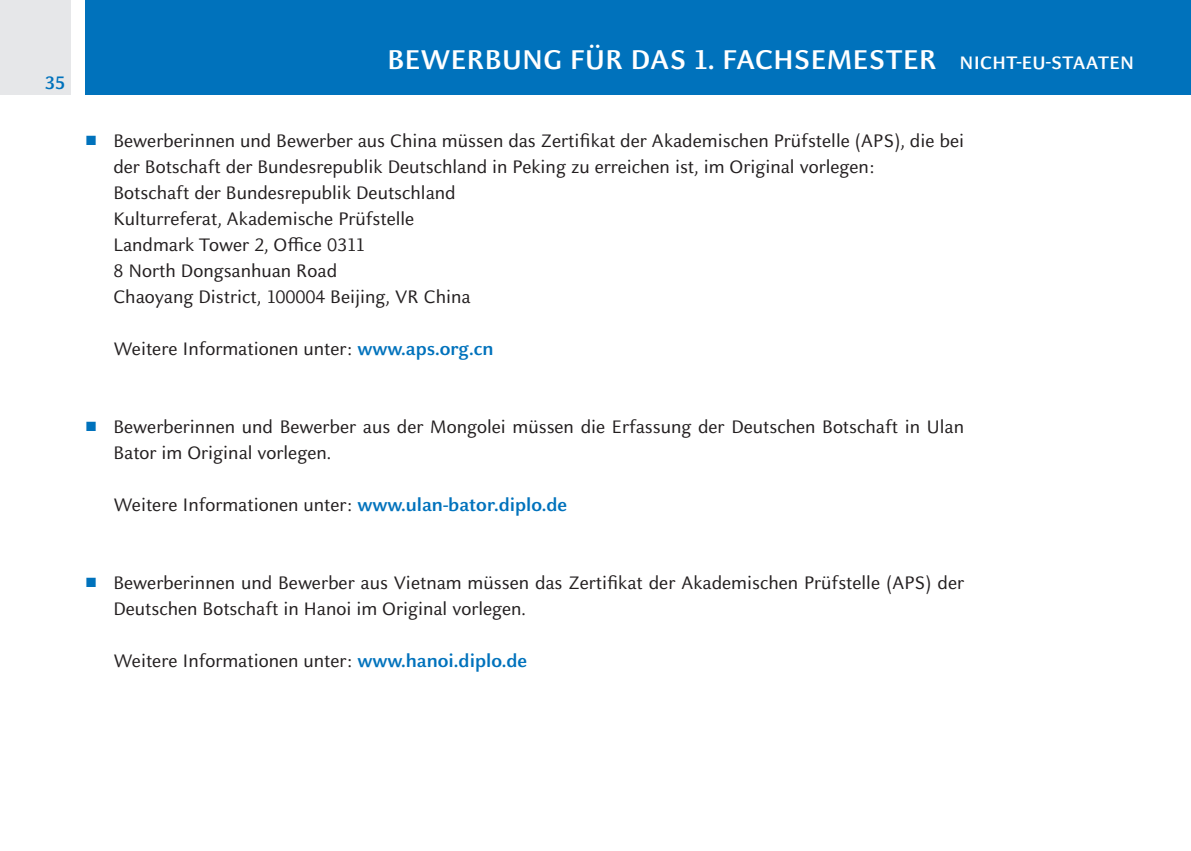
<style>
.page{position:relative;width:1191px;height:851px;background:#fff}
.page>*{position:absolute;margin:0;border:0;box-sizing:border-box;transform-origin:0 0}
.t1{font:700 30px "Celeste Sans Pro";letter-spacing:.01em;color:#fff}
.t2{font:20px/26px "Celeste Sans Pro";color:#231f20}
.t3{font:700 20px "Celeste Sans Pro";color:#0072bc}
.s1{font-size:20px}
.s2{font-family:"Arial";color:#0072bc}
.s3{font-weight:700;color:#0072bc}
</style>
<div class="page">
<div style="left:85px;top:0;width:1106px;height:95px;background:#0072bc"></div>
<div style="left:0;top:0;width:71px;height:95px;background:#e6e7e9"></div>
<p class="t3" style="left:45px;top:70px;width:22px">35</p>
<p class="t1" style="left:387px;top:40px;width:748px">BEWERBUNG FÜR DAS 1. FACHSEMESTER <span class="s1">NICHT-EU-STAATEN</span></p>
<p class="t2" style="left:113px;top:127px;width:852px;text-indent:-28px"><span class="s2">■</span> Bewerberinnen und Bewerber aus China müssen das Zertifikat der Akademischen Prüfstelle (APS), die bei der Botschaft der Bundesrepublik Deutschland in Peking zu erreichen ist, im Original vorlegen:</p>
<p class="t2" style="left:113px;top:179px;width:344px">Botschaft der Bundesrepublik Deutschland</p>
<p class="t2" style="left:113px;top:205px;width:302px">Kulturreferat, Akademische Prüfstelle</p>
<p class="t2" style="left:113px;top:231px;width:253px">Landmark Tower 2, Office 0311</p>
<p class="t2" style="left:113px;top:257px;width:225px">8 North Dongsanhuan Road</p>
<p class="t2" style="left:113px;top:283px;width:359px">Chaoyang District, 100004 Beijing, VR China</p>
<p class="t2" style="left:113px;top:335px;width:382px">Weitere Informationen unter: <span class="s3">www.aps.org.cn</span></p>
<p class="t2" style="left:113px;top:413px;width:852px;text-indent:-28px"><span class="s2">■</span> Bewerberinnen und Bewerber aus der Mongolei müssen die Erfassung der Deutschen Botschaft in Ulan<br>Bator im Original vorlegen.</p>
<p class="t2" style="left:113px;top:491px;width:455px">Weitere Informationen unter: <span class="s3">www.ulan-bator.diplo.de</span></p>
<p class="t2" style="left:113px;top:569px;width:852px;text-indent:-28px"><span class="s2">■</span> Bewerberinnen und Bewerber aus Vietnam müssen das Zertifikat der Akademischen Prüfstelle (APS) der<br>Deutschen Botschaft in Hanoi im Original vorlegen.</p>
<p class="t2" style="left:113px;top:647px;width:415px">Weitere Informationen unter: <span class="s3">www.hanoi.diplo.de</span></p>
</div>
